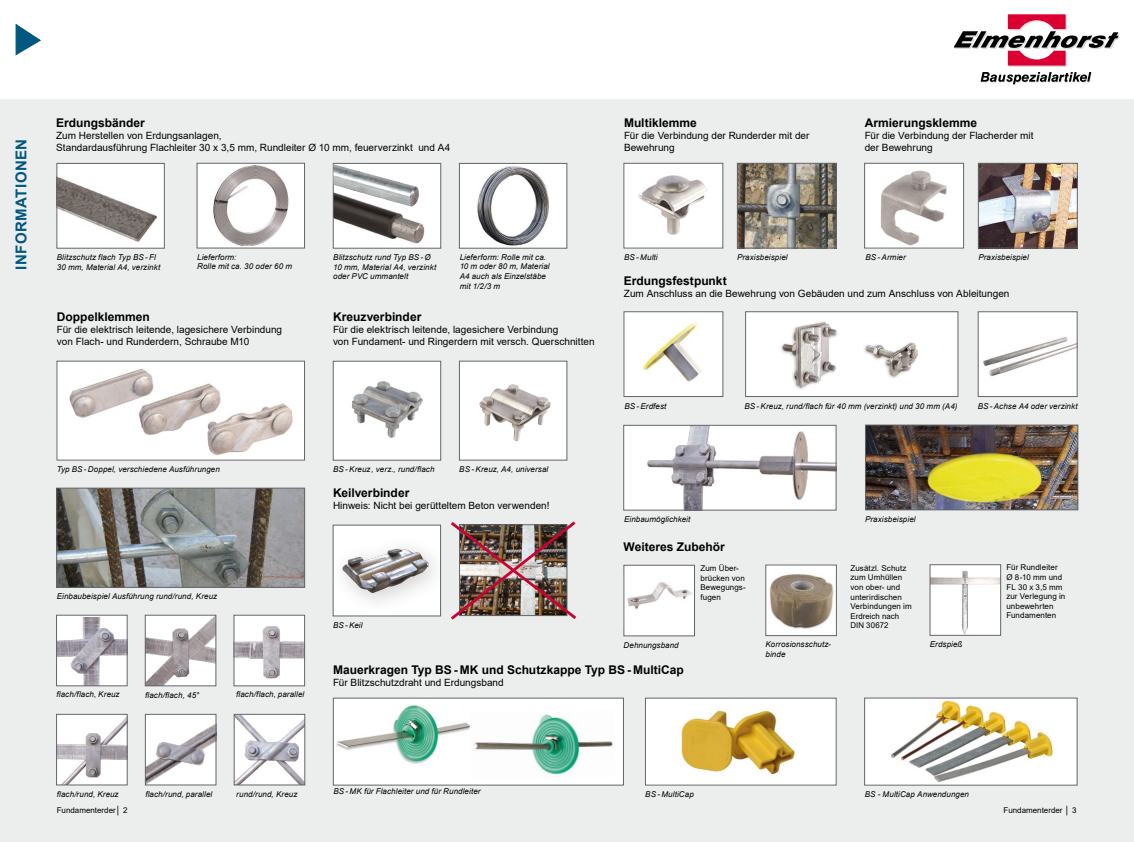
<style>
.page{position:relative;width:1134px;height:842px;background:#fff}
.page>*{position:absolute;margin:0;border:0;box-sizing:border-box;transform-origin:0 0}
.t1{font:700 15px "Arial";letter-spacing:.03em;color:#005780}
.t2{font:700 12px "Arial";color:#000}
.t3{font:10px/12px "Arial";color:#000}
.t4{font:italic 8px/9.6px "Arial";letter-spacing:.01em;color:#000}
.t5{font:8px/9.6px "Arial";letter-spacing:.01em;color:#000}
</style>
<div class="page">
<div style="left:0;top:99px;width:1134px;height:743px;background:#eceded"></div>
<svg style="left:15px;top:23px;width:26px;height:33px"></svg>
<svg style="left:953px;top:14px;width:167px;height:71px"></svg>
<div style="left:57px;top:163px;width:107px;height:85px;background:#fff"></div>
<img style="left:59px;top:177px;width:98px;height:64px">
<div style="left:57px;top:163px;width:107px;height:85px;border:1px solid #646567"></div>
<div style="left:333px;top:163px;width:108px;height:85px;background:#fff"></div>
<img style="left:335px;top:207px;width:90px;height:37px">
<div style="left:333px;top:163px;width:108px;height:85px;border:1px solid #646567"></div>
<img style="left:333px;top:164px;width:86px;height:43px">
<div style="left:197px;top:163px;width:108px;height:85px;background:#fff"></div>
<img style="left:213px;top:166px;width:75px;height:79px">
<div style="left:197px;top:163px;width:108px;height:85px;border:1px solid #646567"></div>
<div style="left:459px;top:163px;width:108px;height:85px;background:#fff"></div>
<img style="left:477px;top:166px;width:72px;height:80px">
<div style="left:459px;top:163px;width:108px;height:85px;border:1px solid #646567"></div>
<img style="left:747px;top:314px;width:209px;height:81px">
<div style="left:745px;top:312px;width:213px;height:85px;border:1px solid #646567"></div>
<img style="left:626px;top:314px;width:95px;height:81px">
<img style="left:980px;top:314px;width:95px;height:81px">
<div style="left:978px;top:312px;width:99px;height:85px;border:1px solid #646567"></div>
<img style="left:626px;top:427px;width:208px;height:81px">
<div style="left:624px;top:425px;width:212px;height:85px;border:1px solid #646567"></div>
<img style="left:867px;top:427px;width:209px;height:81px">
<div style="left:865px;top:425px;width:213px;height:85px;border:1px solid #646567"></div>
<div style="left:333px;top:525px;width:108px;height:91px;background:#fff"></div>
<img style="left:342px;top:548px;width:87px;height:45px">
<div style="left:333px;top:525px;width:108px;height:91px;border:1px solid #646567"></div>
<img style="left:626px;top:165px;width:95px;height:81px">
<div style="left:624px;top:163px;width:99px;height:85px;border:1px solid #646567"></div>
<img style="left:739px;top:165px;width:95px;height:81px">
<div style="left:737px;top:163px;width:99px;height:85px;border:1px solid #646567"></div>
<img style="left:866px;top:165px;width:96px;height:81px">
<div style="left:864px;top:163px;width:100px;height:85px;border:1px solid #646567"></div>
<img style="left:980px;top:165px;width:95px;height:81px">
<div style="left:978px;top:163px;width:99px;height:85px;border:1px solid #646567"></div>
<img style="left:58px;top:617px;width:67px;height:67px">
<div style="left:56px;top:615px;width:71px;height:71px;border:1px solid #646567"></div>
<img style="left:147px;top:617px;width:67px;height:67px">
<div style="left:145px;top:615px;width:71px;height:71px;border:1px solid #646567"></div>
<img style="left:236px;top:617px;width:67px;height:67px">
<div style="left:234px;top:615px;width:71px;height:71px;border:1px solid #646567"></div>
<img style="left:58px;top:716px;width:67px;height:67px">
<div style="left:56px;top:714px;width:71px;height:71px;border:1px solid #646567"></div>
<img style="left:147px;top:716px;width:67px;height:67px">
<div style="left:145px;top:714px;width:71px;height:71px;border:1px solid #646567"></div>
<img style="left:236px;top:716px;width:67px;height:67px">
<div style="left:234px;top:714px;width:71px;height:71px;border:1px solid #646567"></div>
<img style="left:59px;top:363px;width:244px;height:95px">
<div style="left:57px;top:361px;width:248px;height:99px;border:1px solid #646567"></div>
<img style="left:647px;top:700px;width:187px;height:83px">
<div style="left:645px;top:698px;width:191px;height:87px;border:1px solid #646567"></div>
<div style="left:333px;top:361px;width:108px;height:99px;background:#fff"></div>
<img style="left:351px;top:381px;width:72px;height:57px">
<div style="left:333px;top:361px;width:108px;height:99px;border:1px solid #646567"></div>
<div style="left:459px;top:361px;width:108px;height:99px;background:#fff"></div>
<img style="left:479px;top:384px;width:72px;height:58px">
<div style="left:459px;top:361px;width:108px;height:99px;border:1px solid #646567"></div>
<img style="left:451px;top:521px;width:125px;height:99px">
<div style="left:333px;top:698px;width:291px;height:87px;background:#fff;border:1px solid #646567"></div>
<img style="left:334px;top:704px;width:136px;height:60px">
<img style="left:473px;top:714px;width:140px;height:61px">
<img style="left:932px;top:567px;width:67px;height:66px">
<img style="left:59px;top:490px;width:244px;height:95px">
<div style="left:57px;top:488px;width:248px;height:99px;border:1px solid #646567"></div>
<div style="left:865px;top:698px;width:212px;height:87px;background:#fff"></div>
<img style="left:891px;top:700px;width:162px;height:83px">
<div style="left:624px;top:565px;width:70px;height:71px;background:#fff"></div>
<img style="left:627px;top:582px;width:66px;height:27px">
<div style="left:624px;top:565px;width:71px;height:71px;border:1px solid #646567"></div>
<img style="left:768px;top:567px;width:66px;height:67px">
<h1 class="t1" style="left:11px;top:270px;width:132px;rotate:-90deg">INFORMATIONEN</h1>
<h2 class="t2" style="left:56px;top:115px;width:90px">Erdungsbänder</h2>
<p class="t3" style="left:56px;top:130px;width:396px">Zum Herstellen von Erdungsanlagen,<br>Standardausführung Flachleiter 30 x 3,5 mm, Rundleiter Ø 10 mm, feuerverzinkt und A4</p>
<h2 class="t2" style="left:624px;top:115px;width:74px">Multiklemme</h2>
<p class="t3" style="left:624px;top:130px;width:187px">Für die Verbindung der Runderder mit der<br>Bewehrung</p>
<h2 class="t2" style="left:865px;top:115px;width:114px">Armierungsklemme</h2>
<p class="t3" style="left:865px;top:130px;width:170px">Für die Verbindung der Flacherder mit der Bewehrung</p>
<p class="t4" style="left:197px;top:252px;width:97px">Lieferform:<br>Rolle mit ca. 30 oder 60 m</p>
<p class="t4" style="left:460px;top:252px;width:92px">Lieferform: Rolle mit ca.<br>10 m oder 80 m, Material<br>A4 auch als Einzelstäbe mit 1/2/3 m</p>
<p class="t4" style="left:57px;top:253px;width:105px">Blitzschutz flach Typ BS- Fl<br>30 mm, Material A4, verzinkt</p>
<p class="t4" style="left:333px;top:253px;width:105px">Blitzschutz rund Typ BS - Ø<br>10 mm, Material A4, verzinkt oder PVC ummantelt</p>
<h2 class="t2" style="left:57px;top:308px;width:94px">Doppelklemmen</h2>
<p class="t3" style="left:57px;top:323px;width:227px">Für die elektrisch leitende, lagesichere Verbindung von Flach- und Runderdern, Schraube M10</p>
<p class="t4" style="left:57px;top:464px;width:165px">Typ BS- Doppel, verschiedene Ausführungen</p>
<p class="t4" style="left:57px;top:591px;width:162px">Einbaubeispiel Ausführung rund/rund, Kreuz</p>
<h2 class="t2" style="left:333px;top:308px;width:90px">Kreuzverbinder</h2>
<p class="t3" style="left:333px;top:323px;width:263px">Für die elektrisch leitende, lagesichere Verbindung<br>von Fundament- und Ringerdern mit versch. Querschnitten</p>
<p class="t4" style="left:333px;top:465px;width:103px">BS - Kreuz, verz., rund/flach</p>
<p class="t4" style="left:459px;top:464px;width:91px">BS - Kreuz, A4, universal</p>
<h2 class="t2" style="left:333px;top:484px;width:78px">Keilverbinder</h2>
<p class="t3" style="left:333px;top:499px;width:218px">Hinweis: Nicht bei gerütteltem Beton verwenden!</p>
<p class="t4" style="left:333px;top:620px;width:31px">BS - Keil</p>
<p class="t4" style="left:624px;top:252px;width:35px">BS - Multi</p>
<p class="t4" style="left:865px;top:253px;width:42px">BS - Armier</p>
<p class="t4" style="left:737px;top:252px;width:52px">Praxisbeispiel</p>
<p class="t4" style="left:978px;top:252px;width:52px">Praxisbeispiel</p>
<h2 class="t2" style="left:624px;top:272px;width:104px">Erdungsfestpunkt</h2>
<p class="t3" style="left:624px;top:287px;width:387px">Zum Anschluss an die Bewehrung von Gebäuden und zum Anschluss von Ableitungen</p>
<p class="t4" style="left:624px;top:402px;width:44px">BS - Erdfest</p>
<p class="t4" style="left:744px;top:401px;width:215px">BS - Kreuz, rund/flach für 40 mm (verzinkt) und 30 mm (A4)</p>
<p class="t4" style="left:978px;top:402px;width:101px">BS- Achse A4 oder verzinkt</p>
<p class="t4" style="left:624px;top:514px;width:68px">Einbaumöglichkeit</p>
<p class="t4" style="left:865px;top:514px;width:52px">Praxisbeispiel</p>
<h2 class="t2" style="left:624px;top:538px;width:103px">Weiteres Zubehör</h2>
<p class="t5" style="left:700px;top:564px;width:47px">Zum Über&shy;brücken von<br>Bewegungs&shy;fugen</p>
<p class="t4" style="left:624px;top:640px;width:57px">Dehnungsband</p>
<p class="t4" style="left:765px;top:640px;width:67px">Korrosionsschutz&shy;binde</p>
<p class="t5" style="left:850px;top:563px;width:63px">Zusätzl. Schutz zum Umhüllen von ober- und unterirdischen<br>Verbindungen im<br>Erdreich nach<br>DIN 30672</p>
<p class="t4" style="left:930px;top:639px;width:34px">Erdspieß</p>
<p class="t5" style="left:1006px;top:563px;width:60px">Für Rundleiter<br>Ø 8-10 mm und<br>FL 30 x 3,5 mm zur Verlegung in unbewehrten<br>Fundamenten</p>
<p class="t4" style="left:56px;top:690px;width:65px">flach/flach, Kreuz</p>
<p class="t4" style="left:145px;top:690px;width:56px">flach/flach, 45°</p>
<p class="t4" style="left:236px;top:690px;width:70px">flach/flach, parallel</p>
<h2 class="t2" style="left:333px;top:661px;width:352px">Mauerkragen Typ BS - MK und Schutzkappe Typ BS - MultiCap</h2>
<p class="t3" style="left:333px;top:676px;width:172px">Für Blitzschutzdraht und Erdungsband</p>
<p class="t4" style="left:57px;top:789px;width:63px">flach/rund, Kreuz</p>
<p class="t4" style="left:145px;top:789px;width:69px">flach/rund, parallel</p>
<p class="t4" style="left:236px;top:789px;width:63px">rund/rund, Kreuz</p>
<p class="t4" style="left:333px;top:787px;width:149px">BS - MK für Flachleiter und für Rundleiter</p>
<p class="t4" style="left:645px;top:789px;width:50px">BS - MultiCap</p>
<p class="t4" style="left:865px;top:789px;width:106px">BS - MultiCap Anwendungen</p>
<p class="t5" style="left:57px;top:805px;width:72px">Fundamenterder│ 2</p>
<p class="t5" style="left:1003px;top:805px;width:75px">Fundamenterder │ 3</p>
</div>
